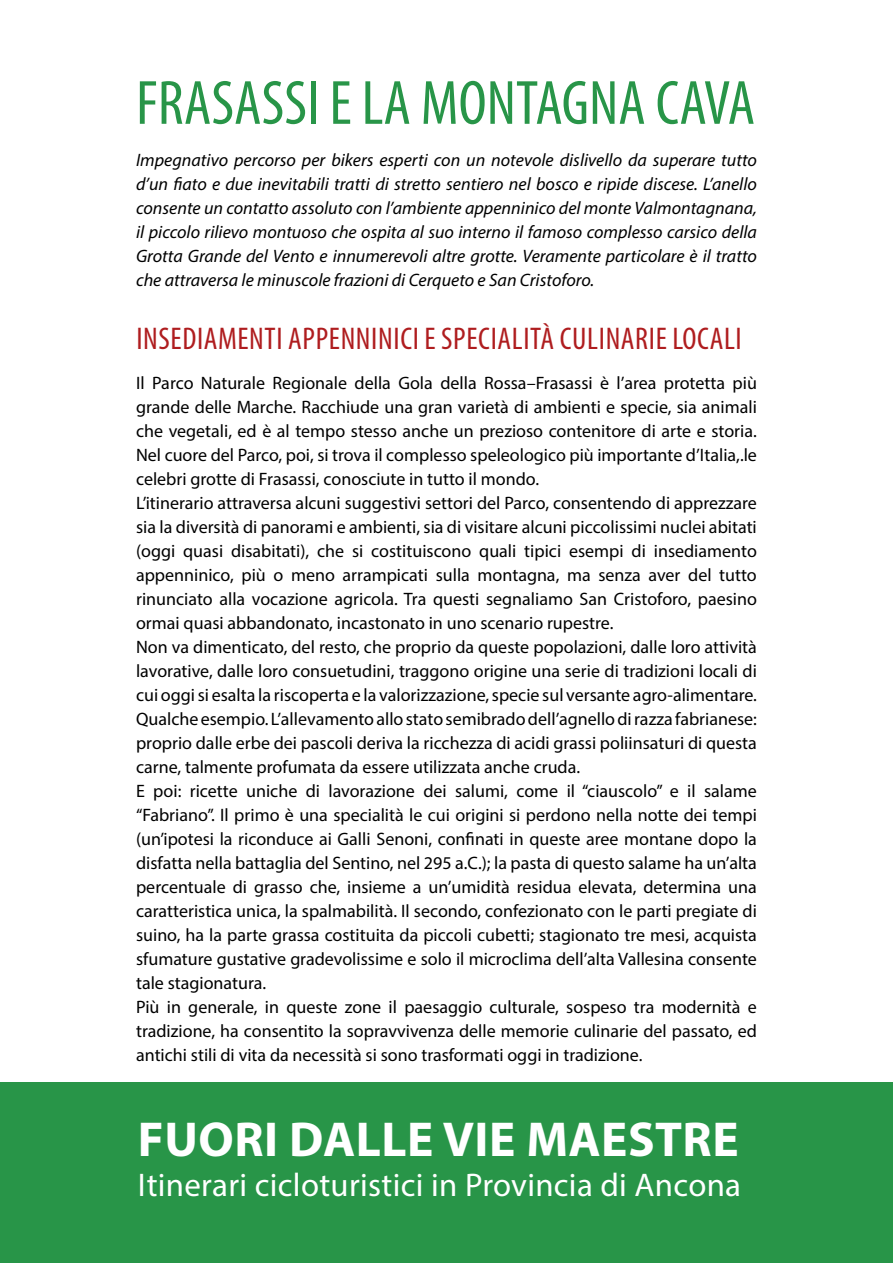
<style>
.page{position:relative;width:893px;height:1263px;background:#fff}
.page>*{position:absolute;margin:0;border:0;box-sizing:border-box;transform-origin:0 0}
.t1{font:condensed 63px "Myriad Pro";color:#289548}
.t2{font:700 49.35px "Myriad Pro";letter-spacing:.01em;color:#fff}
.t3{font:32.85px "Myriad Pro";letter-spacing:.01em;color:#fff}
.t4{font:condensed 31.5px "Myriad Pro";letter-spacing:.02em;color:#af1d1f}
.t5{font:18px/24px "Myriad Pro";color:#000}
.t6{font:italic 18px/24px "Myriad Pro";color:#000;text-align:justify}
</style>
<div class="page">
<div style="left:0;top:1082px;width:893px;height:181px;background:#289548"></div>
<h1 class="t1" style="left:136px;top:65px;width:621px">FRASASSI E LA MONTAGNA CAVA</h1>
<p class="t6" style="left:136px;top:147px;width:622px">Impegnativo percorso per bikers esperti con un notevole dislivello da superare tutto d’un fiato e due inevitabili tratti di stretto sentiero nel bosco e ripide discese. L’anello consente un contatto assoluto con l’ambiente appenninico del monte Valmontagnana, il piccolo rilievo montuoso che ospita al suo interno il famoso complesso carsico della Grotta Grande del Vento e innumerevoli altre grotte. Veramente particolare è il tratto che attraversa le minuscole frazioni di Cerqueto e San Cristoforo.</p>
<h3 class="t4" style="left:136px;top:319px;width:607px">INSEDIAMENTI APPENNINICI E SPECIALITÀ CULINARIE LOCALI</h3>
<p class="t5" style="left:136px;top:371px;width:622px">Il Parco Naturale Regionale della Gola della Rossa–Frasassi è l’area protetta più grande delle Marche. Racchiude una gran varietà di ambienti e specie, sia animali che vegetali, ed è al tempo stesso anche un prezioso contenitore di arte e storia.<br>Nel cuore del Parco, poi, si trova il complesso speleologico più importante d’Italia,.le celebri grotte di Frasassi, conosciute in tutto il mondo.<br>L’itinerario attraversa alcuni suggestivi settori del Parco, consentendo di apprezzare sia la diversità di panorami e ambienti, sia di visitare alcuni piccolissimi nuclei abitati (oggi quasi disabitati), che si costituiscono quali tipici esempi di insediamento appenninico, più o meno arrampicati sulla montagna, ma senza aver del tutto rinunciato alla vocazione agricola. Tra questi segnaliamo San Cristoforo, paesino ormai quasi abbandonato, incastonato in uno scenario rupestre.<br>Non va dimenticato, del resto, che proprio da queste popolazioni, dalle loro attività lavorative, dalle loro consuetudini, traggono origine una serie di tradizioni locali di cui oggi si esalta la riscoperta e la valorizzazione, specie sul versante agro-alimentare.<br>Qualche esempio. L’allevamento allo stato semibrado dell’agnello di razza fabrianese: proprio dalle erbe dei pascoli deriva la ricchezza di acidi grassi poliinsaturi di questa carne, talmente profumata da essere utilizzata anche cruda.<br>E poi: ricette uniche di lavorazione dei salumi, come il “ciauscolo” e il salame “Fabriano”. Il primo è una specialità le cui origini si perdono nella notte dei tempi (un’ipotesi la riconduce ai Galli Senoni, confinati in queste aree montane dopo la disfatta nella battaglia del Sentino, nel 295 a.C.); la pasta di questo salame ha un’alta percentuale di grasso che, insieme a un’umidità residua elevata, determina una caratteristica unica, la spalmabilità. Il secondo, confezionato con le parti pregiate di suino, ha la parte grassa costituita da piccoli cubetti; stagionato tre mesi, acquista sfumature gustative gradevolissime e solo il microclima dell’alta Vallesina consente tale stagionatura.<br>Più in generale, in queste zone il paesaggio culturale, sospeso tra modernità e tradizione, ha consentito la sopravvivenza delle memorie culinarie del passato, ed antichi stili di vita da necessità si sono trasformati oggi in tradizione.</p>
<h2 class="t2" style="left:138px;top:1107px;width:602px">FUORI DALLE VIE MAESTRE</h2>
<h3 class="t3" style="left:138px;top:1164px;width:605px">Itinerari cicloturistici in Provincia di Ancona</h3>
</div>
